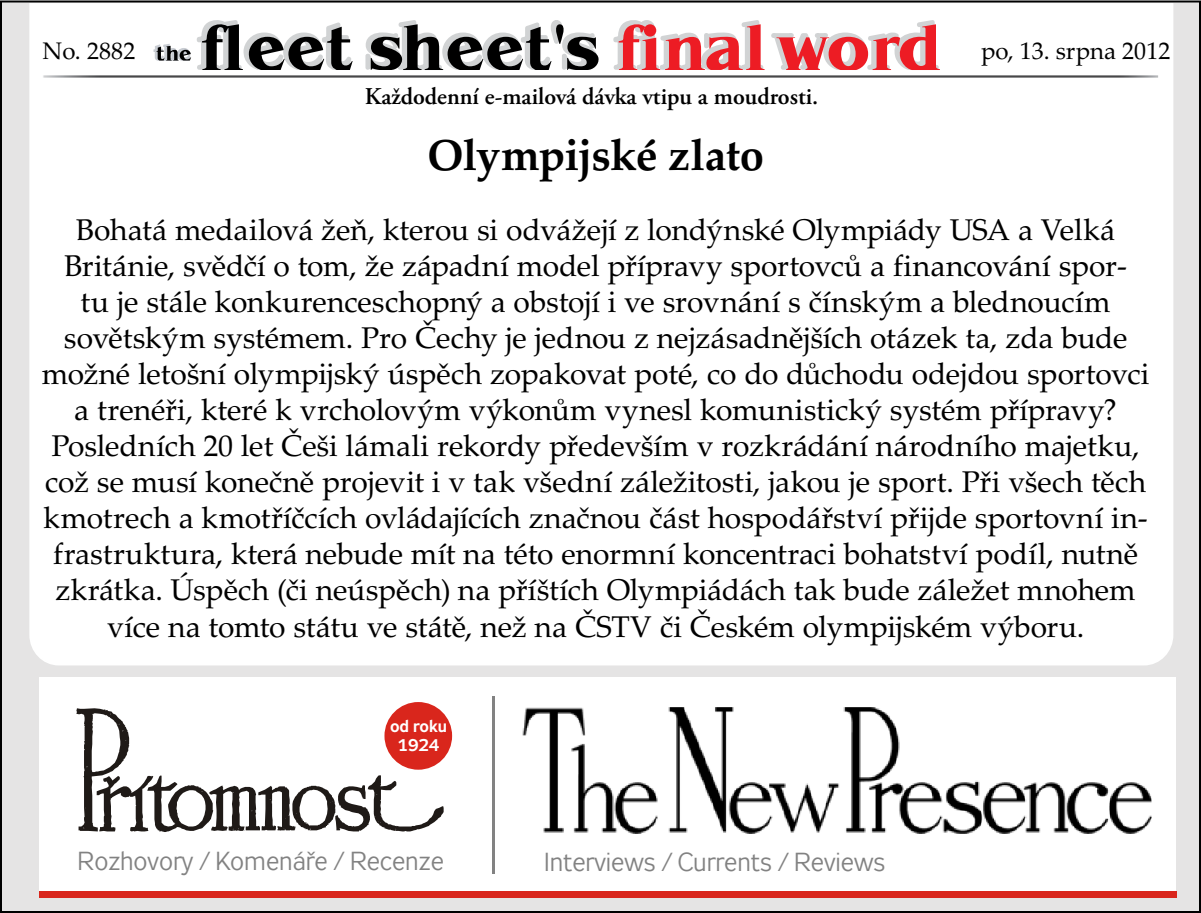
<style>
.page{position:relative;width:1201px;height:913px;background:#fff}
.page>*{position:absolute;margin:0;border:0;box-sizing:border-box;transform-origin:0 0}
.t1{font:700 43.6px "Palatino LTCE";letter-spacing:-.015em;color:#000}
.t2{font:30px/36px "Palatino LTCE";letter-spacing:-.005em;color:#000;text-align:center}
.t3{font:26px "Zeppelin 31";color:#828282}
.t4{font:600 24px "Adobe Garamond Pro";color:#000}
.t5{font:24px "Palatino LTCE";color:#000}
.t6{font:16.8px/19.2px "Zeppelin 33";color:#fff;text-align:center}
</style>
<div class="page">
<div style="left:1px;top:1px;width:1198px;height:910px;background:#e5e4e4"></div>
<div style="left:28px;top:1px;width:1146px;height:665px;background:#fff"></div>
<img style="left:40px;top:73px;width:1120px;height:7px">
<svg style="left:153px;top:20px;width:446px;height:50px;background:#a3a3a4"></svg>
<svg style="left:611px;top:20px;width:328px;height:50px;background:#eda0a3"></svg>
<div style="left:39px;top:677px;width:1137px;height:220px;background:#fff"></div>
<svg style="left:76px;top:708px;width:367px;height:123px"></svg>
<div style="left:384px;top:701px;width:68px;height:68px;background:#d9261c;border-radius:50%"></div>
<div style="left:39px;top:891px;width:1137px;height:6px;background:#d9261c"></div>
<hr style="left:492px;top:696px;width:3px;height:177px;background:#828282">
<img style="left:522px;top:707px;width:630px;height:126px">
<p class="t5" style="left:42px;top:37px;width:94px">No. 2882</p>
<p class="t5" style="left:981px;top:37px;width:190px">po, 13. srpna 2012</p>
<p class="t4" style="left:365px;top:83px;width:455px">Každodenní e-mailová dávka vtipu a moudrosti.</p>
<h1 class="t1" style="left:427px;top:129px;width:338px">Olympijské zlato</h1>
<p class="t2" style="left:42px;top:212px;width:1109px">Bohatá medailová žeň, kterou si odvážejí z londýnské Olympiády USA a Velká Británie, svědčí o tom, že západní model přípravy sportovců a financování spor-<br>tu je stále konkurenceschopný a obstojí i ve srovnání s čínským a blednoucím sovětským systémem. Pro Čechy je jednou z nejzásadnějších otázek ta, zda bude možné letošní olympijský úspěch zopakovat poté, co do důchodu odejdou sportovci a trenéři, které k vrcholovým výkonům vynesl komunistický systém přípravy?<br>Posledních 20 let Češi lámali rekordy především v rozkrádání národního majetku, což se musí konečně projevit i v tak všední záležitosti, jakou je sport. Při všech těch kmotrech a kmotříčcích ovládajících značnou část hospodářství přijde sportovní in&shy;frastruktura, která nebude mít na této enormní koncentraci bohatství podíl, nutně zkrátka. Úspěch (či neúspěch) na příštích Olympiádách tak bude záležet mnohem více na tomto státu ve státě, než na ČSTV či Českém olympijském výboru.</p>
<p class="t6" style="left:390px;top:718px;width:58px">od roku<br>1924</p>
<p class="t3" style="left:78px;top:844px;width:368px">Rozhovory / Komenáøe / Recenze</p>
<p class="t3" style="left:544px;top:844px;width:342px">Interviews / Currents / Reviews</p>
</div>
